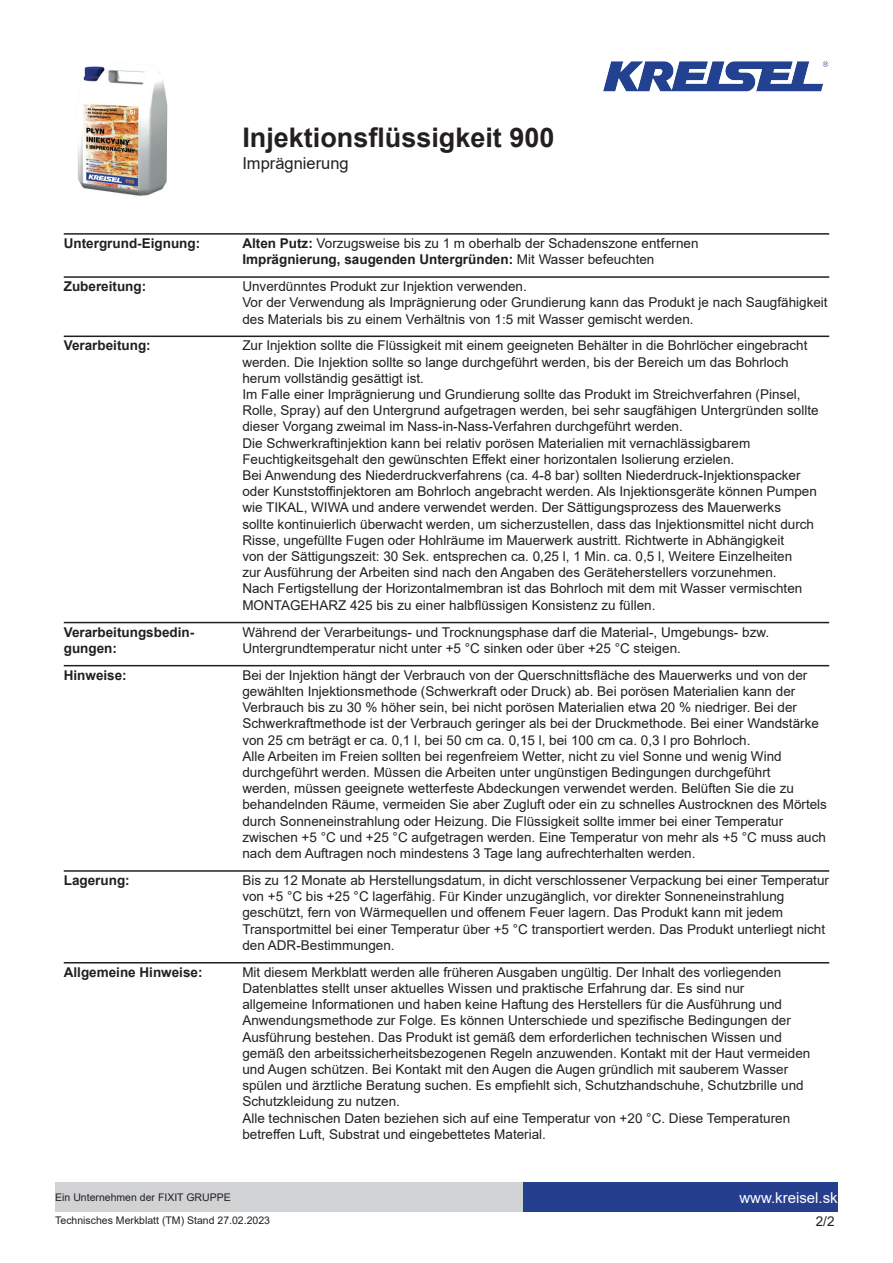
<style>
.page{position:relative;width:893px;height:1263px;background:#fff}
.page>*{position:absolute;margin:0;border:0;box-sizing:border-box;transform-origin:0 0}
.t1{font:700 27px "Arial";color:#231f20}
.t2{font:16.5px "Arial";color:#231f20}
.t3{font:15px "Arial";color:#fff}
.t4{font:13.5px/16.2px "Arial";color:#231f20}
.t5{font:700 13.5px/16.2px "Arial";color:#231f20}
.t6{font:10.5px "Arial";color:#231f20}
.s1{font-weight:700}
</style>
<div class="page">
<img style="left:78px;top:66px;width:90px;height:130px">
<img style="left:603px;top:61px;width:226px;height:31px">
<div style="left:523px;top:1182px;width:315px;height:30px;background:#253f8e"></div>
<div style="left:55px;top:1182px;width:468px;height:30px;background:#d1d2d4"></div>
<hr style="left:64px;top:233px;width:765px;height:2px;background:#231f20">
<hr style="left:64px;top:276px;width:765px;height:2px;background:#231f20">
<hr style="left:64px;top:336px;width:765px;height:1px;background:#231f20">
<hr style="left:64px;top:622px;width:765px;height:1px;background:#231f20">
<hr style="left:64px;top:665px;width:765px;height:1px;background:#231f20">
<hr style="left:64px;top:870px;width:765px;height:2px;background:#231f20">
<hr style="left:64px;top:962px;width:765px;height:1px;background:#231f20">
<h1 class="t1" style="left:242px;top:119px;width:314px">Injektionsflüssigkeit 900</h1>
<p class="t2" style="left:242px;top:152px;width:108px">Imprägnierung</p>
<p class="t5" style="left:64px;top:235px;width:138px">Untergrund-Eignung:</p>
<p class="t4" style="left:242px;top:235px;width:458px"><span class="s1">Alten Putz:</span> Vorzugsweise bis zu 1 m oberhalb der Schadenszone entfernen<br><span class="s1">Imprägnierung, saugenden Untergründen:</span> Mit Wasser befeuchten</p>
<p class="t5" style="left:64px;top:278px;width:84px">Zubereitung:</p>
<p class="t4" style="left:242px;top:278px;width:587px">Unverdünntes Produkt zur Injektion verwenden.<br>Vor der Verwendung als Imprägnierung oder Grundierung kann das Produkt je nach Saugfähigkeit des Materials bis zu einem Verhältnis von 1:5 mit Wasser gemischt werden.</p>
<p class="t5" style="left:64px;top:338px;width:89px">Verarbeitung:</p>
<p class="t4" style="left:242px;top:337px;width:578px">Zur Injektion sollte die Flüssigkeit mit einem geeigneten Behälter in die Bohrlöcher eingebracht werden. Die Injektion sollte so lange durchgeführt werden, bis der Bereich um das Bohrloch herum vollständig gesättigt ist.<br>Im Falle einer Imprägnierung und Grundierung sollte das Produkt im Streichverfahren (Pinsel, Rolle, Spray) auf den Untergrund aufgetragen werden, bei sehr saugfähigen Untergründen sollte dieser Vorgang zweimal im Nass-in-Nass-Verfahren durchgeführt werden.<br>Die Schwerkraftinjektion kann bei relativ porösen Materialien mit vernachlässigbarem Feuchtigkeitsgehalt den gewünschten Effekt einer horizontalen Isolierung erzielen.<br>Bei Anwendung des Niederdruckverfahrens (ca. 4-8 bar) sollten Niederdruck-Injektionspacker oder Kunststoffinjektoren am Bohrloch angebracht werden. Als Injektionsgeräte können Pumpen wie TIKAL, WIWA und andere verwendet werden. Der Sättigungsprozess des Mauerwerks<br>sollte kontinuierlich überwacht werden, um sicherzustellen, dass das Injektionsmittel nicht durch Risse, ungefüllte Fugen oder Hohlräume im Mauerwerk austritt. Richtwerte in Abhängigkeit<br>von der Sättigungszeit: 30 Sek. entsprechen ca. 0,25 l, 1 Min. ca. 0,5 l, Weitere Einzelheiten<br>zur Ausführung der Arbeiten sind nach den Angaben des Geräteherstellers vorzunehmen.<br>Nach Fertigstellung der Horizontalmembran ist das Bohrloch mit dem mit Wasser vermischten MONTAGEHARZ 425 bis zu einer halbflüssigen Konsistenz zu füllen.</p>
<p class="t5" style="left:64px;top:624px;width:132px">Verarbeitungsbedin&shy;gungen:</p>
<p class="t4" style="left:242px;top:624px;width:528px">Während der Verarbeitungs- und Trocknungsphase darf die Material-, Umgebungs- bzw.<br>Untergrundtemperatur nicht unter +5 °C sinken oder über +25 °C steigen.</p>
<p class="t5" style="left:64px;top:667px;width:65px">Hinweise:</p>
<p class="t4" style="left:242px;top:667px;width:586px">Bei der Injektion hängt der Verbrauch von der Querschnittsfläche des Mauerwerks und von der gewählten Injektionsmethode (Schwerkraft oder Druck) ab. Bei porösen Materialien kann der Verbrauch bis zu 30 % höher sein, bei nicht porösen Materialien etwa 20 % niedriger. Bei der Schwerkraftmethode ist der Verbrauch geringer als bei der Druckmethode. Bei einer Wandstärke von 25 cm beträgt er ca. 0,1 l, bei 50 cm ca. 0,15 l, bei 100 cm ca. 0,3 l pro Bohrloch.<br>Alle Arbeiten im Freien sollten bei regenfreiem Wetter, nicht zu viel Sonne und wenig Wind durchgeführt werden. Müssen die Arbeiten unter ungünstigen Bedingungen durchgeführt<br>werden, müssen geeignete wetterfeste Abdeckungen verwendet werden. Belüften Sie die zu behandelnden Räume, vermeiden Sie aber Zugluft oder ein zu schnelles Austrocknen des Mörtels durch Sonneneinstrahlung oder Heizung. Die Flüssigkeit sollte immer bei einer Temperatur zwischen +5 °C und +25 °C aufgetragen werden. Eine Temperatur von mehr als +5 °C muss auch nach dem Auftragen noch mindestens 3 Tage lang aufrechterhalten werden.</p>
<p class="t5" style="left:64px;top:872px;width:68px">Lagerung:</p>
<p class="t4" style="left:242px;top:872px;width:588px">Bis zu 12 Monate ab Herstellungsdatum, in dicht verschlossener Verpackung bei einer Temperatur von +5 °C bis +25 °C lagerfähig. Für Kinder unzugänglich, vor direkter Sonneneinstrahlung geschützt, fern von Wärmequellen und offenem Feuer lagern. Das Produkt kann mit jedem Transportmittel bei einer Temperatur über +5 °C transportiert werden. Das Produkt unterliegt nicht den ADR-Bestimmungen.</p>
<p class="t5" style="left:64px;top:964px;width:140px">Allgemeine Hinweise:</p>
<p class="t4" style="left:242px;top:964px;width:570px">Mit diesem Merkblatt werden alle früheren Ausgaben ungültig. Der Inhalt des vorliegenden Datenblattes stellt unser aktuelles Wissen und praktische Erfahrung dar. Es sind nur allgemeine Informationen und haben keine Haftung des Herstellers für die Ausführung und Anwendungsmethode zur Folge. Es können Unterschiede und spezifische Bedingungen der Ausführung bestehen. Das Produkt ist gemäß dem erforderlichen technischen Wissen und gemäß den arbeitssicherheitsbezogenen Regeln anzuwenden. Kontakt mit der Haut vermeiden und Augen schützen. Bei Kontakt mit den Augen die Augen gründlich mit sauberem Wasser spülen und ärztliche Beratung suchen. Es empfiehlt sich, Schutzhandschuhe, Schutzbrille und Schutzkleidung zu nutzen.<br>Alle technischen Daten beziehen sich auf eine Temperatur von +20 °C. Diese Temperaturen betreffen Luft, Substrat und eingebettetes Material.</p>
<p class="t6" style="left:55px;top:1190px;width:177px">Ein Unternehmen der FIXIT GRUPPE</p>
<p class="t3" style="left:739px;top:1187px;width:100px">www.kreisel.sk</p>
<p class="t6" style="left:55px;top:1213px;width:216px">Technisches Merkblatt (TM) Stand 27.02.2023</p>
<p class="t4" style="left:816px;top:1213px;width:20px">2/2</p>
</div>
